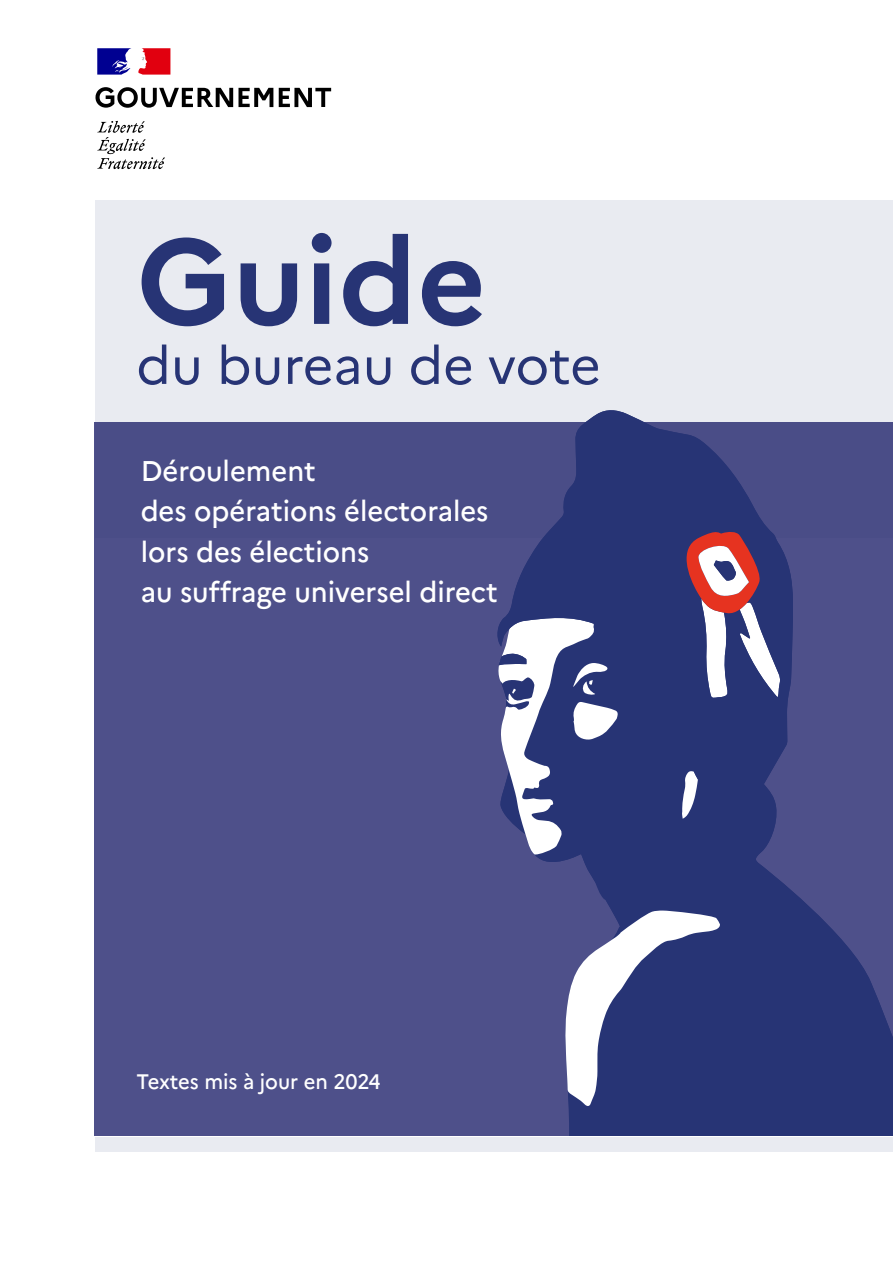
<style>
.page{position:relative;width:893px;height:1263px;background:#fff}
.page>*{position:absolute;margin:0;border:0;box-sizing:border-box;transform-origin:0 0}
.t1{font:700 120px "Marianne";color:#273475}
.t2{font:52.5px "Marianne";color:#273475}
.t3{font:500 28.5px/40.5px "Marianne";color:#fff;scale:.96 1}
.t4{font:500 21px "Marianne";letter-spacing:-.005em;color:#fff;scale:.96 1}
</style>
<div class="page">
<div style="left:95px;top:422px;width:798px;height:714px;background:#4e508a"></div>
<div style="left:95px;top:200px;width:798px;height:222px;background:#e9ebf1"></div>
<svg style="left:97px;top:121px;width:68px;height:48px"></svg>
<svg style="left:95px;top:87px;width:236px;height:21px"></svg>
<svg style="left:97px;top:48px;width:73px;height:27px"></svg>
<svg style="left:793px;top:408px;width:100px;height:14px"></svg>
<svg style="left:535px;top:809px;width:358px;height:327px;fill:#273475"></svg>
<svg style="left:682px;top:809px;width:16px;height:10px"></svg>
<svg style="left:564px;top:910px;width:157px;height:197px;background:#676f9d"></svg>
<svg style="left:502px;top:809px;width:116px;height:46px"></svg>
<svg style="left:496px;top:408px;width:297px;height:401px;fill:#273475"></svg>
<svg style="left:678px;top:528px;width:102px;height:170px;background:#7c688b"></svg>
<div style="left:95px;top:1137px;width:798px;height:14px;background:#e9ebf1"></div>
<p class="t1" style="left:136px;top:208px;width:352px">Guide</p>
<p class="t2" style="left:136px;top:333px;width:466px">du bureau de vote</p>
<p class="t3" style="left:141px;top:450px;width:373px">Déroulement<br>des opérations électorales lors des élections<br>au suffrage universel direct</p>
<p class="t4" style="left:136px;top:1068px;width:256px">Textes mis à jour en 2024</p>
</div>
